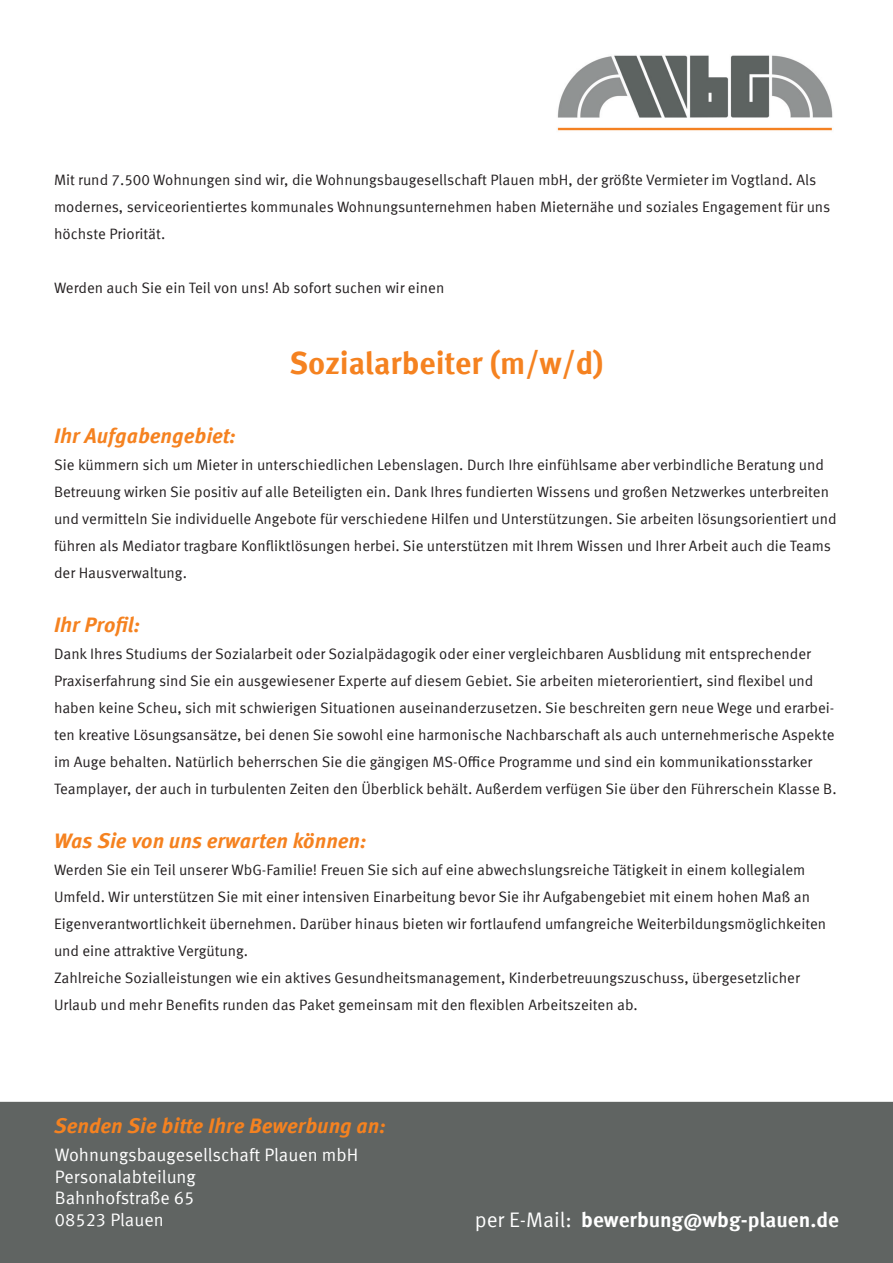
<style>
.page{position:relative;width:893px;height:1263px;background:#fff}
.page>*{position:absolute;margin:0;border:0;box-sizing:border-box;transform-origin:0 0}
.t1{font:700 31.5px "Meta Offc";color:#f58220}
.t2{font:italic 700 21px "Meta Offc";color:#f58220}
.t3{font:700 21px "Meta Offc";color:#fff}
.t4{font:18px/21.6px "Meta Offc Norm";color:#fff}
.t5{font:15px/27px "Meta Offc Norm";color:#231f20}
.s1{font-family:"Meta Offc Norm";font-weight:400}
</style>
<div class="page">
<img style="left:557px;top:55px;width:276px;height:76px">
<div style="left:0;top:1102px;width:893px;height:161px;background:#606462"></div>
<p class="t5" style="left:54px;top:167px;width:778px">Mit rund 7.500 Wohnungen sind wir, die Wohnungsbaugesellschaft Plauen mbH, der größte Vermieter im Vogtland. Als modernes, serviceorientiertes kommunales Wohnungsunternehmen haben Mieternähe und soziales Engagement für uns höchste Priorität.</p>
<p class="t5" style="left:54px;top:275px;width:392px">Werden auch Sie ein Teil von uns! Ab sofort suchen wir einen</p>
<h1 class="t1" style="left:290px;top:344px;width:315px">Sozialarbeiter (m/w/d)</h1>
<h2 class="t2" style="left:54px;top:423px;width:183px">Ihr Aufgabengebiet:</h2>
<p class="t5" style="left:54px;top:451px;width:784px">Sie kümmern sich um Mieter in unterschiedlichen Lebenslagen. Durch Ihre einfühlsame aber verbindliche Beratung und Betreuung wirken Sie positiv auf alle Beteiligten ein. Dank Ihres fundierten Wissens und großen Netzwerkes unterbreiten und vermitteln Sie individuelle Angebote für verschiedene Hilfen und Unterstützungen. Sie arbeiten lösungsorientiert und führen als Mediator tragbare Konfliktlösungen herbei. Sie unterstützen mit Ihrem Wissen und Ihrer Arbeit auch die Teams der Hausverwaltung.</p>
<h2 class="t2" style="left:54px;top:612px;width:88px">Ihr Profil:</h2>
<p class="t5" style="left:54px;top:640px;width:784px">Dank Ihres Studiums der Sozialarbeit oder Sozialpädagogik oder einer vergleichbaren Ausblidung mit entsprechender Praxiserfahrung sind Sie ein ausgewiesener Experte auf diesem Gebiet. Sie arbeiten mieterorientiert, sind flexibel und haben keine Scheu, sich mit schwierigen Situationen auseinanderzusetzen. Sie beschreiten gern neue Wege und erarbei&shy;ten kreative Lösungsansätze, bei denen Sie sowohl eine harmonische Nachbarschaft als auch unternehmerische Aspekte im Auge behalten. Natürlich beherrschen Sie die gängigen MS-Office Programme und sind ein kommunikationsstarker Teamplayer, der auch in turbulenten Zeiten den Überblick behält. Außerdem verfügen Sie über den Führerschein Klasse B.</p>
<h2 class="t2" style="left:54px;top:828px;width:314px">Was Sie von uns erwarten können:</h2>
<p class="t5" style="left:54px;top:856px;width:774px">Werden Sie ein Teil unserer WbG-Familie! Freuen Sie sich auf eine abwechslungsreiche Tätigkeit in einem kollegialem Umfeld. Wir unterstützen Sie mit einer intensiven Einarbeitung bevor Sie ihr Aufgabengebiet mit einem hohen Maß an Eigenverantwortlichkeit übernehmen. Darüber hinaus bieten wir fortlaufend umfangreiche Weiterbildungsmöglichkeiten und eine attraktive Vergütung.<br>Zahlreiche Sozialleistungen wie ein aktives Gesundheitsmanagement, Kinderbetreuungszuschuss, übergesetzlicher Urlaub und mehr Benefits runden das Paket gemeinsam mit den flexiblen Arbeitszeiten ab.</p>
<h2 class="t2" style="left:54px;top:1113px;width:333px">Senden Sie bitte Ihre Bewerbung an:</h2>
<p class="t4" style="left:55px;top:1144px;width:305px">Wohnungsbaugesellschaft Plauen mbH<br>Personalabteilung<br>Bahnhofstraße 65<br>08523 Plauen</p>
<h2 class="t3" style="left:475px;top:1207px;width:366px"><span class="s1">per E-Mail:</span> bewerbung@wbg-plauen.de</h2>
</div>
